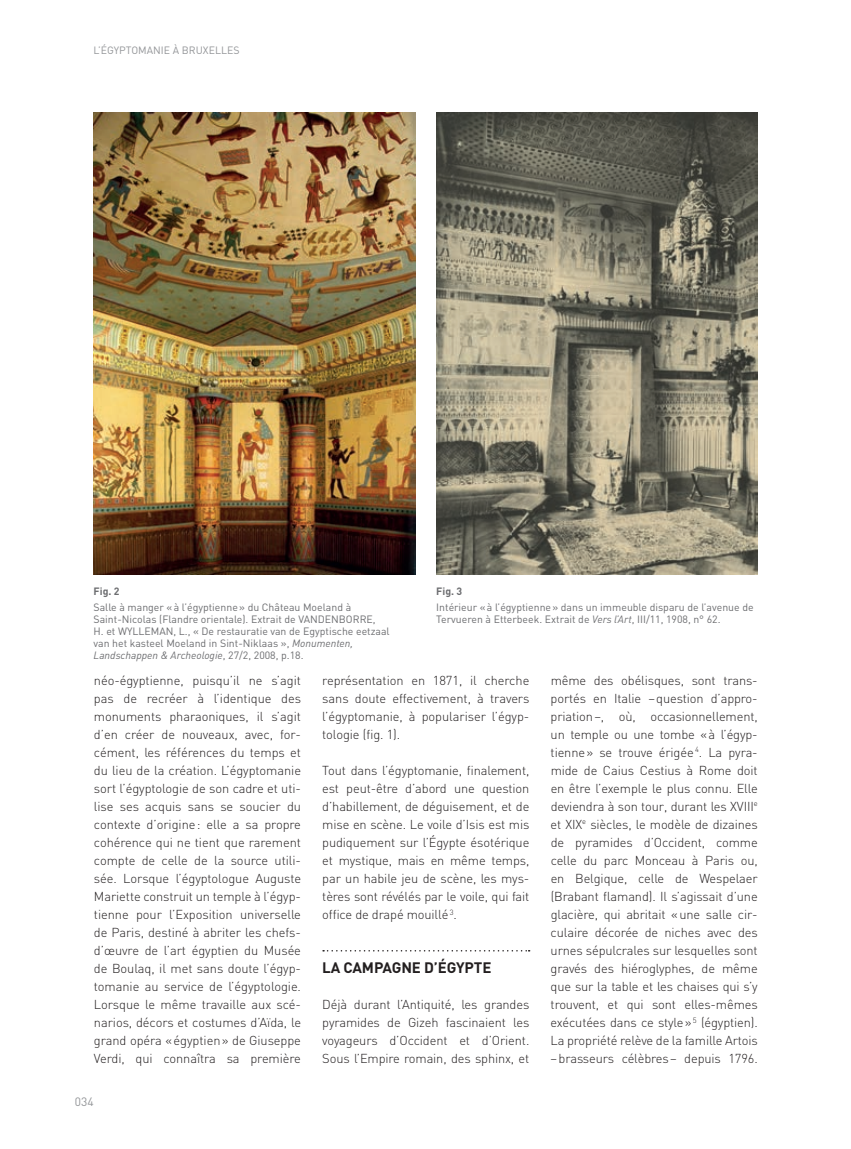
<style>
.page{position:relative;width:851px;height:1149px;background:#fff}
.page>*{position:absolute;margin:0;border:0;box-sizing:border-box;transform-origin:0 0}
.t1{font:700 15px "DIN";letter-spacing:-.01em;color:#231f20}
.t2{font:300 12.9px/18px "DIN";letter-spacing:-.01em;color:#231f20;text-align:justify}
.t3{font:12px "DIN";color:#939598}
.t4{font:10.5px/12px "DIN";color:#6c6d70}
.t5{font:italic 10.5px "DINOT";color:#6c6d70}
.t6{font:10.5px "DIN";color:#939598}
.t7{font:700 10.5px "DIN";color:#6c6d70}
.s1{font-family:"DINOT";font-style:italic}
.s2{font-family:"DIN";font-style:normal}
</style>
<div class="page">
<svg style="left:323px;top:950px;width:206px;height:1px"></svg>
<img style="left:94px;top:113px;width:321px;height:461px">
<img style="left:436px;top:113px;width:321px;height:461px">
<p class="t6" style="left:94px;top:44px;width:147px">L’ÉGYPTOMANIE À BRUXELLES</p>
<p class="t7" style="left:94px;top:583px;width:28px">Fig. 2</p>
<p class="t4" style="left:94px;top:600px;width:297px">Salle à manger « à l’égyptienne » du Château Moeland à Saint-Nicolas (Flandre orientale). Extrait de VANDENBORRE,<br>H. et WYLLEMAN, L., « De restauratie van de Egyptische eetzaal van het kasteel Moeland in Sint-Niklaas », <span class="s1">Monumenten,</span></p>
<p class="t5" style="left:94px;top:648px;width:211px">Landschappen &amp; Archeologie<span class="s2">, 27/2, 2008, p.18.</span></p>
<p class="t7" style="left:436px;top:583px;width:28px">Fig. 3</p>
<p class="t4" style="left:436px;top:600px;width:319px">Intérieur « à l’égyptienne » dans un immeuble disparu de l’avenue de<br>Tervueren à Etterbeek. Extrait de <span class="s1">Vers l’Art</span>, III/11, 1908, n° 62.</p>
<p class="t2" style="left:94px;top:670px;width:208px">néo-égyptienne, puisqu’il ne s’agit pas de recréer à l’identique des monuments pharaoniques, il s’agit d’en créer de nouveaux, avec, for&shy;cément, les références du temps et du lieu de la création. L’égyptomanie sort l’égyptologie de son cadre et uti&shy;lise ses acquis sans se soucier du contexte d’origine: elle a sa propre cohérence qui ne tient que rarement compte de celle de la source utili&shy;sée. Lorsque l’égyptologue Auguste Mariette construit un temple à l’égyp&shy;tienne pour l’Exposition universelle de Paris, destiné à abriter les chefs&shy;d’œuvre de l’art égyptien du Musée de Boulaq, il met sans doute l’égyp&shy;tomanie au service de l’égyptologie.<br>Lorsque le même travaille aux scé&shy;narios, décors et costumes d’Aïda, le grand opéra «égyptien» de Giuseppe Verdi, qui connaîtra sa première</p>
<p class="t2" style="left:322px;top:670px;width:208px">représentation en 1871, il cherche sans doute effectivement, à travers l’égyptomanie, à populariser l’égyp&shy;tologie (fig. 1).</p>
<p class="t2" style="left:322px;top:760px;width:208px">Tout dans l’égyptomanie, finalement, est peut-être d’abord une question d’habillement, de déguisement, et de mise en scène. Le voile d’Isis est mis pudiquement sur l’Égypte ésotérique et mystique, mais en même temps, par un habile jeu de scène, les mys&shy;tères sont révélés par le voile, qui fait office de drapé mouillé <sup>3</sup>.</p>
<p class="t1" style="left:322px;top:957px;width:171px">LA CAMPAGNE D’ÉGYPTE</p>
<p class="t2" style="left:322px;top:994px;width:208px">Déjà durant l’Antiquité, les grandes pyramides de Gizeh fascinaient les voyageurs d’Occident et d’Orient.<br>Sous l’Empire romain, des sphinx, et</p>
<p class="t3" style="left:75px;top:1094px;width:20px">034</p>
<p class="t2" style="left:550px;top:670px;width:208px">même des obélisques, sont trans&shy;portés en Italie –question d’appro&shy;priation–, où, occasionnellement, un temple ou une tombe «à l’égyp&shy;tienne» se trouve érigée <sup>4</sup>. La pyra&shy;mide de Caius Cestius à Rome doit en être l’exemple le plus connu. Elle deviendra à son tour, durant les XVIII<sup>e </sup>et XIX<sup>e</sup> siècles, le modèle de dizaines de pyramides d’Occident, comme celle du parc Monceau à Paris ou, en Belgique, celle de Wespelaer (Brabant flamand). Il s’agissait d’une glacière, qui abritait «une salle cir&shy;culaire décorée de niches avec des urnes sépulcrales sur lesquelles sont gravés des hiéroglyphes, de même que sur la table et les chaises qui s’y trouvent, et qui sont elles-mêmes exécutées dans ce style » <sup>5</sup> (égyptien).<br>La propriété relève de la famille Artois</p>
<p class="t2" style="left:550px;top:1048px;width:208px">– brasseurs célèbres– depuis 1796.</p>
</div>
